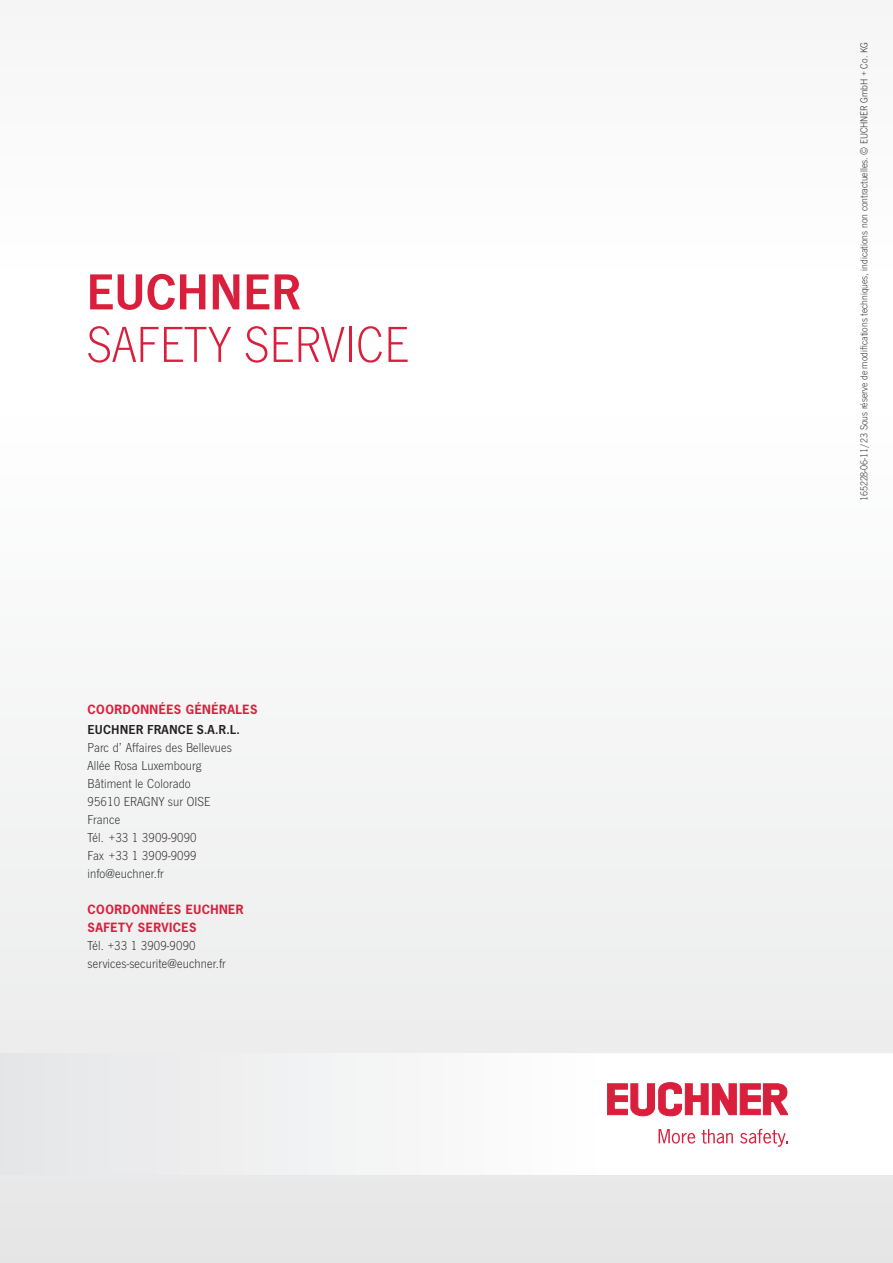
<style>
.page{position:relative;width:893px;height:1263px;background:#fff}
.page>*{position:absolute;margin:0;border:0;box-sizing:border-box;transform-origin:0 0}
.t1{font:300 52.5px "News Got";color:#da1f3d}
.t2{font:52.5px "News Got Dem";color:#da1f3d}
.t3{font:300 13.5px/18px "News Got";letter-spacing:.01em;color:#231f20}
.t4{font:13.5px "News Got Dem";letter-spacing:.01em;color:#231f20}
.t5{font:700 12px/18px "News Gothic Std";letter-spacing:.035em;color:#da1f3d}
.t6{font:300 10.5px "News Got";color:#231f20}
</style>
<div class="page">
<div style="left:0;top:412px;width:893px;height:851px;background:linear-gradient(to right,#f3f4f4,#f3f4f4)"></div>
<div style="left:0;top:0;width:893px;height:270px;background:#fafafa"></div>
<div style="left:0;top:1053px;width:893px;height:122px;background:linear-gradient(to right,#e7e8ea,#fff)"></div>
<svg style="left:607px;top:1082px;width:180px;height:34px"></svg>
<svg style="left:659px;top:1129px;width:36px;height:14px"></svg>
<svg style="left:701px;top:1129px;width:32px;height:14px"></svg>
<svg style="left:740px;top:1129px;width:47px;height:18px"></svg>
<h1 class="t2" style="left:86px;top:261px;width:216px">EUCHNER</h1>
<h1 class="t1" style="left:86px;top:316px;width:324px">SAFETY SERVICE</h1>
<p class="t5" style="left:88px;top:701px;width:171px">COORDONNÉES GÉNÉRALES</p>
<p class="t4" style="left:88px;top:721px;width:154px">EUCHNER FRANCE S.A.R.L.</p>
<p class="t3" style="left:88px;top:738px;width:146px">Parc d’ Affaires des Bellevues<br>Allée Rosa Luxembourg<br>Bâtiment le Colorado<br>95610 ERAGNY sur OISE<br>France<br>Tél. +33 1 3909-9090<br>Fax +33 1 3909-9099 info@euchner.fr</p>
<p class="t5" style="left:88px;top:900px;width:158px">COORDONNÉES EUCHNER<br>SAFETY SERVICES</p>
<p class="t3" style="left:88px;top:937px;width:140px">Tél. +33 1 3909-9090 services-securite@euchner.fr</p>
<p class="t6" style="left:858px;top:501px;width:460px;rotate:-90deg">165228-06-11/23 Sous réserve de modifications techniques, indications non contractuelles. © EUCHNER GmbH + Co. KG</p>
</div>
